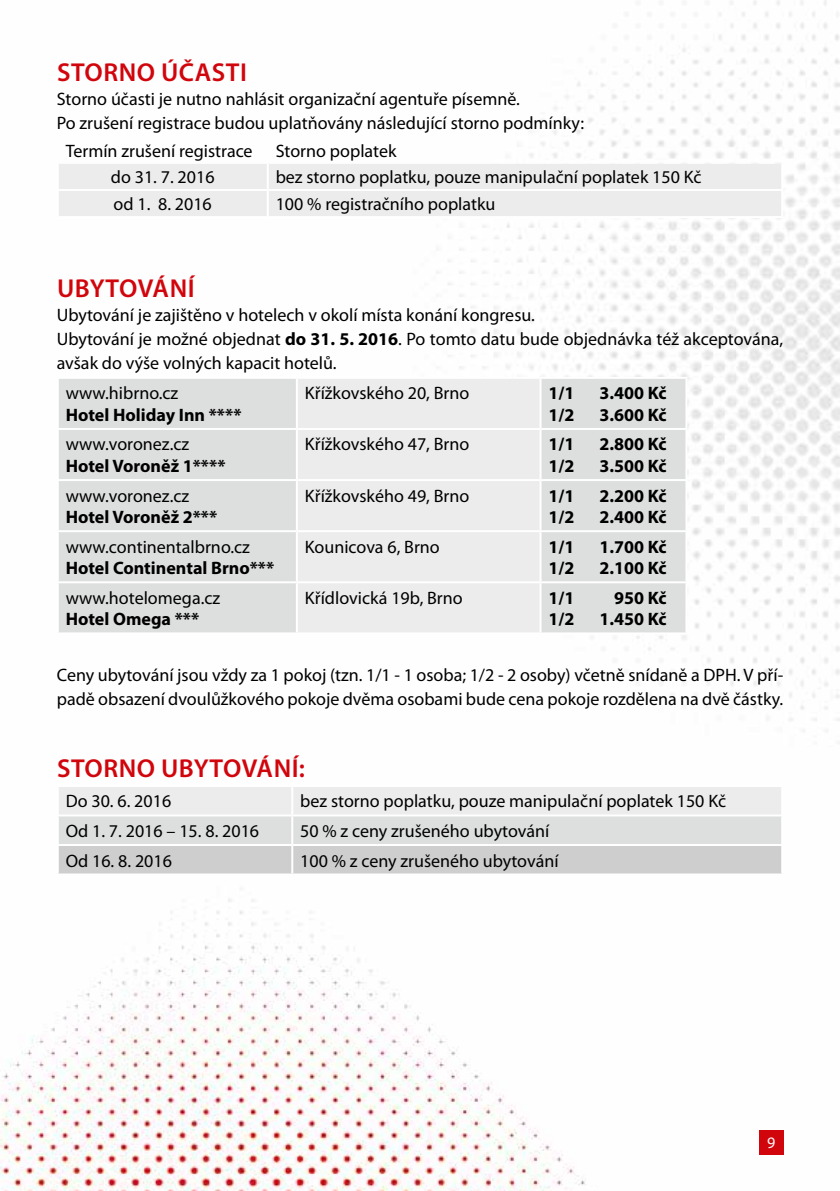
<style>
.page{position:relative;width:840px;height:1191px;background:#fff}
.page>*{position:absolute;margin:0;border:0;box-sizing:border-box;transform-origin:0 0}
.t1{font:600 26px "Myriad Pro";letter-spacing:.02em;color:#d1050c}
.t2{font:18px/24px "Myriad Pro";color:#000}
.t3{font:700 18px "Myriad Pro";color:#000}
.t4{font:16px "Myriad Pro";color:#fff}
.s1{font-weight:700}
</style>
<div class="page">
<img style="left:0;top:0;width:839px;height:1191px">
<div style="left:59px;top:164px;width:721px;height:52px;background:#ececed"></div>
<hr style="left:57px;top:164px;width:2px;height:25px;background:#fff">
<hr style="left:266px;top:164px;width:2px;height:25px;background:#fff">
<hr style="left:780px;top:164px;width:2px;height:25px;background:#fff">
<hr style="left:57px;top:189px;width:210px;height:2px;background:#fff">
<hr style="left:57px;top:191px;width:2px;height:25px;background:#fff">
<hr style="left:267px;top:189px;width:515px;height:2px;background:#fff">
<hr style="left:266px;top:191px;width:2px;height:25px;background:#fff">
<hr style="left:780px;top:191px;width:2px;height:25px;background:#fff">
<hr style="left:57px;top:216px;width:210px;height:2px;background:#fff">
<hr style="left:267px;top:216px;width:515px;height:2px;background:#fff">
<div style="left:59px;top:379px;width:626px;height:253px;background:#dddede"></div>
<div style="left:298px;top:379px;width:241px;height:253px;background:#ececed"></div>
<hr style="left:57px;top:377px;width:240px;height:2px;background:#fff">
<hr style="left:57px;top:379px;width:2px;height:49px;background:#fff">
<hr style="left:297px;top:377px;width:243px;height:2px;background:#fff">
<hr style="left:296px;top:379px;width:2px;height:49px;background:#fff">
<hr style="left:540px;top:377px;width:147px;height:2px;background:#fff">
<hr style="left:539px;top:379px;width:2px;height:49px;background:#fff">
<hr style="left:685px;top:379px;width:2px;height:49px;background:#fff">
<hr style="left:57px;top:428px;width:240px;height:2px;background:#fff">
<hr style="left:57px;top:430px;width:2px;height:49px;background:#fff">
<hr style="left:297px;top:428px;width:243px;height:2px;background:#fff">
<hr style="left:296px;top:430px;width:2px;height:49px;background:#fff">
<hr style="left:540px;top:428px;width:147px;height:2px;background:#fff">
<hr style="left:539px;top:430px;width:2px;height:49px;background:#fff">
<hr style="left:685px;top:430px;width:2px;height:49px;background:#fff">
<hr style="left:57px;top:479px;width:240px;height:2px;background:#fff">
<hr style="left:57px;top:481px;width:2px;height:49px;background:#fff">
<hr style="left:297px;top:479px;width:243px;height:2px;background:#fff">
<hr style="left:296px;top:481px;width:2px;height:49px;background:#fff">
<hr style="left:540px;top:479px;width:147px;height:2px;background:#fff">
<hr style="left:539px;top:481px;width:2px;height:49px;background:#fff">
<hr style="left:685px;top:481px;width:2px;height:49px;background:#fff">
<hr style="left:57px;top:530px;width:240px;height:2px;background:#fff">
<hr style="left:57px;top:532px;width:2px;height:49px;background:#fff">
<hr style="left:297px;top:530px;width:243px;height:2px;background:#fff">
<hr style="left:296px;top:532px;width:2px;height:49px;background:#fff">
<hr style="left:540px;top:530px;width:147px;height:2px;background:#fff">
<hr style="left:539px;top:532px;width:2px;height:49px;background:#fff">
<hr style="left:685px;top:532px;width:2px;height:49px;background:#fff">
<hr style="left:57px;top:581px;width:240px;height:2px;background:#fff">
<hr style="left:57px;top:583px;width:2px;height:49px;background:#fff">
<hr style="left:297px;top:581px;width:243px;height:2px;background:#fff">
<hr style="left:296px;top:583px;width:2px;height:49px;background:#fff">
<hr style="left:540px;top:581px;width:147px;height:2px;background:#fff">
<hr style="left:539px;top:583px;width:2px;height:49px;background:#fff">
<hr style="left:685px;top:583px;width:2px;height:49px;background:#fff">
<hr style="left:57px;top:632px;width:240px;height:2px;background:#fff">
<hr style="left:297px;top:632px;width:243px;height:2px;background:#fff">
<hr style="left:540px;top:632px;width:147px;height:2px;background:#fff">
<svg style="left:59px;top:787px;width:721px;height:86px;background:#ddd"></svg>
<hr style="left:57px;top:785px;width:235px;height:2px;background:#fff">
<hr style="left:57px;top:787px;width:2px;height:27px;background:#fff">
<hr style="left:292px;top:785px;width:490px;height:2px;background:#fff">
<hr style="left:291px;top:787px;width:2px;height:27px;background:#fff">
<hr style="left:780px;top:787px;width:2px;height:27px;background:#fff">
<hr style="left:57px;top:814px;width:235px;height:2px;background:#fff">
<hr style="left:57px;top:816px;width:2px;height:28px;background:#fff">
<hr style="left:292px;top:814px;width:490px;height:2px;background:#fff">
<hr style="left:291px;top:816px;width:2px;height:28px;background:#fff">
<hr style="left:780px;top:816px;width:2px;height:28px;background:#fff">
<hr style="left:57px;top:844px;width:235px;height:2px;background:#fff">
<hr style="left:57px;top:846px;width:2px;height:27px;background:#fff">
<hr style="left:292px;top:844px;width:490px;height:2px;background:#fff">
<hr style="left:291px;top:846px;width:2px;height:27px;background:#fff">
<hr style="left:780px;top:846px;width:2px;height:27px;background:#fff">
<hr style="left:57px;top:873px;width:235px;height:2px;background:#fff">
<hr style="left:292px;top:873px;width:490px;height:2px;background:#fff">
<div style="left:758px;top:1130px;width:24px;height:24px;background:#d1050c"></div>
<h1 class="t1" style="left:57px;top:55px;width:191px">STORNO ÚČASTI</h1>
<p class="t2" style="left:57px;top:86px;width:528px">Storno účasti je nutno nahlásit organizační agentuře písemně.<br>Po zrušení registrace budou uplatňovány následující storno podmínky:</p>
<p class="t2" style="left:66px;top:139px;width:188px">Termín zrušení registrace</p>
<p class="t2" style="left:275px;top:139px;width:122px">Storno poplatek</p>
<p class="t2" style="left:111px;top:165px;width:105px">do 31. 7. 2016</p>
<p class="t2" style="left:275px;top:165px;width:427px">bez storno poplatku, pouze manipulační poplatek 150 Kč</p>
<p class="t2" style="left:114px;top:192px;width:100px">od 1. 8. 2016</p>
<p class="t2" style="left:275px;top:192px;width:221px">100 % registračního poplatku</p>
<h1 class="t1" style="left:57px;top:271px;width:139px">UBYTOVÁNÍ</h1>
<p class="t2" style="left:57px;top:302px;width:727px">Ubytování je zajištěno v hotelech v okolí místa konání kongresu.<br>Ubytování je možné objednat <span class="s1">do 31. 5. 2016</span>. Po tomto datu bude objednávka též akceptována, avšak do výše volných kapacit hotelů.</p>
<p class="t2" style="left:66px;top:381px;width:114px">www.hibrno.cz</p>
<p class="t3" style="left:66px;top:403px;width:177px">Hotel Holiday Inn ****</p>
<p class="t2" style="left:304px;top:381px;width:166px">Křížkovského 20, Brno</p>
<p class="t3" style="left:548px;top:381px;width:27px">1/1</p>
<p class="t3" style="left:599px;top:381px;width:69px">3.400 Kč</p>
<p class="t3" style="left:548px;top:403px;width:27px">1/2</p>
<p class="t3" style="left:599px;top:403px;width:69px">3.600 Kč</p>
<p class="t2" style="left:66px;top:432px;width:125px">www.voronez.cz</p>
<p class="t3" style="left:66px;top:454px;width:161px">Hotel Voroněž 1****</p>
<p class="t2" style="left:304px;top:432px;width:166px">Křížkovského 47, Brno</p>
<p class="t3" style="left:548px;top:432px;width:27px">1/1</p>
<p class="t3" style="left:599px;top:432px;width:69px">2.800 Kč</p>
<p class="t3" style="left:548px;top:454px;width:27px">1/2</p>
<p class="t3" style="left:599px;top:454px;width:69px">3.500 Kč</p>
<p class="t2" style="left:66px;top:483px;width:125px">www.voronez.cz</p>
<p class="t3" style="left:66px;top:505px;width:153px">Hotel Voroněž 2***</p>
<p class="t2" style="left:304px;top:483px;width:166px">Křížkovského 49, Brno</p>
<p class="t3" style="left:548px;top:484px;width:27px">1/1</p>
<p class="t3" style="left:599px;top:484px;width:69px">2.200 Kč</p>
<p class="t3" style="left:548px;top:505px;width:27px">1/2</p>
<p class="t3" style="left:599px;top:505px;width:69px">2.400 Kč</p>
<p class="t2" style="left:66px;top:534px;width:186px">www.continentalbrno.cz</p>
<p class="t3" style="left:66px;top:556px;width:210px">Hotel Continental Brno***</p>
<p class="t2" style="left:304px;top:534px;width:136px">Kounicova 6, Brno</p>
<p class="t3" style="left:548px;top:535px;width:27px">1/1</p>
<p class="t3" style="left:599px;top:535px;width:69px">1.700 Kč</p>
<p class="t3" style="left:548px;top:556px;width:27px">1/2</p>
<p class="t3" style="left:599px;top:556px;width:69px">2.100 Kč</p>
<p class="t2" style="left:66px;top:585px;width:156px">www.hotelomega.cz</p>
<p class="t3" style="left:66px;top:607px;width:135px">Hotel Omega ***</p>
<p class="t2" style="left:304px;top:585px;width:159px">Křídlovická 19b, Brno</p>
<p class="t3" style="left:548px;top:586px;width:27px">1/1</p>
<p class="t3" style="left:613px;top:586px;width:54px">950 Kč</p>
<p class="t3" style="left:548px;top:607px;width:27px">1/2</p>
<p class="t3" style="left:599px;top:607px;width:69px">1.450 Kč</p>
<p class="t2" style="left:57px;top:662px;width:727px">Ceny ubytování jsou vždy za 1 pokoj (tzn. 1/1 - 1 osoba; 1/2 - 2 osoby) včetně snídaně a DPH. V pří&shy;padě obsazení dvoulůžkového pokoje dvěma osobami bude cena pokoje rozdělena na dvě částky.</p>
<h1 class="t1" style="left:57px;top:751px;width:249px">STORNO UBYTOVÁNÍ:</h1>
<p class="t2" style="left:66px;top:789px;width:107px">Do 30. 6. 2016</p>
<p class="t2" style="left:300px;top:789px;width:427px">bez storno poplatku, pouze manipulační poplatek 150 Kč</p>
<p class="t2" style="left:66px;top:818px;width:195px">Od 1. 7. 2016 – 15. 8. 2016</p>
<p class="t2" style="left:300px;top:818px;width:250px">50 % z ceny zrušeného ubytování</p>
<p class="t2" style="left:66px;top:848px;width:108px">Od 16. 8. 2016</p>
<p class="t2" style="left:300px;top:848px;width:260px">100 % z ceny zrušeného ubytování</p>
<p class="t4" style="left:766px;top:1132px;width:10px">9</p>
</div>
